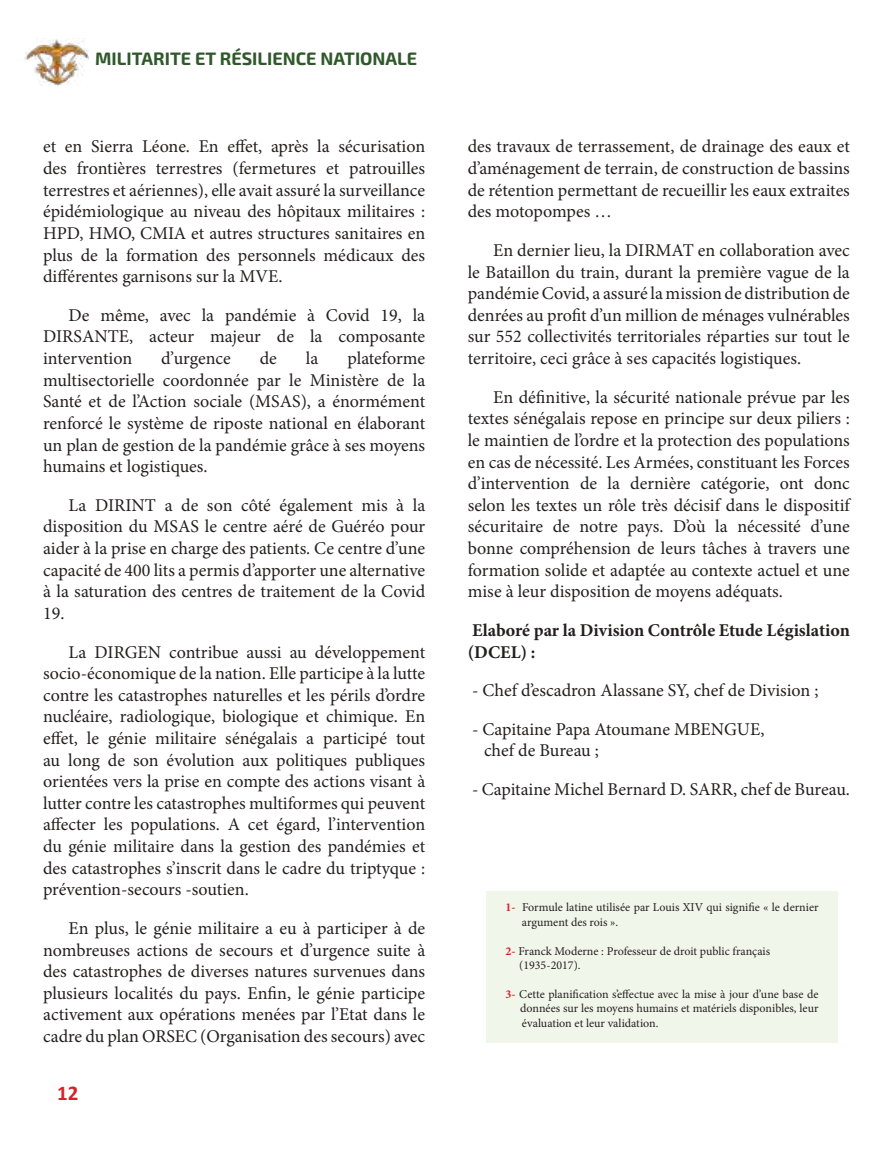
<style>
.page{position:relative;width:893px;height:1149px;background:#fff}
.page>*{position:absolute;margin:0;border:0;box-sizing:border-box;transform-origin:0 0}
.t1{font:700 21px "Calibri";color:#d42429}
.t2{font:18px/21.6px "Minion Pro";color:#241f1f;text-align:justify}
.t3{font:700 18px/21.6px "Minion Pro";color:#241f1f}
.t4{font:700 18px "Exo 2";color:#2f592b}
.t5{font:12px/14.4px "Minion Pro";color:#241f1f}
.s1{font-weight:700;color:#d42429}
</style>
<div class="page">
<img style="left:24px;top:38px;width:64px;height:48px">
<div style="left:486px;top:890px;width:352px;height:152px;background:#f1f6ea"></div>
<p class="t4" style="left:95px;top:47px;width:323px">MILITARITE ET RÉSILIENCE NATIONALE</p>
<p class="t2" style="left:43px;top:136px;width:384px">et en Sierra Léone. En effet, après la sécurisation des frontières terrestres (fermetures et patrouilles terrestres et aériennes), elle avait assuré la surveillance épidémiologique au niveau des hôpitaux militaires :<br>HPD, HMO, CMIA et autres structures sanitaires en plus de la formation des personnels médicaux des différentes garnisons sur la MVE.</p>
<p class="t2" style="left:43px;top:304px;width:384px;text-indent:26px">De même, avec la pandémie à Covid 19, la DIRSANTE, acteur majeur de la composante intervention</p>
<p class="t2" style="left:43px;top:347px;width:384px;text-indent:304px">plateforme multisectorielle coordonnée par le Ministère de la Santé et de l’Action sociale (MSAS), a énormément renforcé le système de riposte national en élaborant un plan de gestion de la pandémie grâce à ses moyens humains et logistiques.</p>
<p class="t2" style="left:43px;top:494px;width:384px;text-indent:26px">La DIRINT a de son côté également mis à la disposition du MSAS le centre aéré de Guéréo pour aider à la prise en charge des patients. Ce centre d’une capacité de 400 lits a permis d’apporter une alternative à la saturation des centres de traitement de la Covid 19.</p>
<p class="t2" style="left:43px;top:640px;width:384px;text-indent:26px">La DIRGEN contribue aussi au développement socio-économique de la nation. Elle participe à la lutte contre les catastrophes naturelles et les périls d’ordre nucléaire, radiologique, biologique et chimique. En effet, le génie militaire sénégalais a participé tout au long de son évolution aux politiques publiques orientées vers la prise en compte des actions visant à lutter contre les catastrophes multiformes qui peuvent affecter les populations. A cet égard, l’intervention du génie militaire dans la gestion des pandémies et des catastrophes s’inscrit dans le cadre du triptyque : prévention-secours -soutien.</p>
<p class="t2" style="left:43px;top:917px;width:384px;text-indent:26px">En plus, le génie militaire a eu à participer à de nombreuses actions de secours et d’urgence suite à des catastrophes de diverses natures survenues dans plusieurs localités du pays. Enfin, le génie participe activement aux opérations menées par l’Etat dans le cadre du plan ORSEC (Organisation des secours) avec</p>
<p class="t2" style="left:161px;top:347px;width:71px">d’urgence</p>
<p class="t2" style="left:260px;top:347px;width:19px">de</p>
<p class="t2" style="left:306px;top:347px;width:14px">la</p>
<p class="t1" style="left:57px;top:1079px;width:23px">12</p>
<p class="t2" style="left:468px;top:136px;width:384px">des travaux de terrassement, de drainage des eaux et d’aménagement de terrain, de construction de bassins de rétention permettant de recueillir les eaux extraites des motopompes …</p>
<p class="t2" style="left:468px;top:239px;width:384px;text-indent:26px">En dernier lieu, la DIRMAT en collaboration avec le Bataillon du train, durant la première vague de la pandémie Covid, a assuré la mission de distribution de denrées au profit d’un million de ménages vulnérables sur 552 collectivités territoriales réparties sur tout le territoire, ceci grâce à ses capacités logistiques.</p>
<p class="t2" style="left:468px;top:386px;width:384px;text-indent:26px">En définitive, la sécurité nationale prévue par les textes sénégalais repose en principe sur deux piliers : le maintien de l’ordre et la protection des populations en cas de nécessité. Les Armées, constituant les Forces d’intervention de la dernière catégorie, ont donc selon les textes un rôle très décisif dans le dispositif sécuritaire de notre pays. D’où la nécessité d’une bonne compréhension de leurs tâches à travers une formation solide et adaptée au contexte actuel et une mise à leur disposition de moyens adéquats.</p>
<p class="t3" style="left:468px;top:619px;width:384px">Elaboré par la Division Contrôle Etude Législation (DCEL) :</p>
<p class="t2" style="left:472px;top:679px;width:348px">- Chef d’escadron Alassane SY, chef de Division ;</p>
<p class="t2" style="left:484px;top:718px;width:282px;text-indent:-12px">- Capitaine Papa Atoumane MBENGUE, chef de Bureau ;</p>
<p class="t2" style="left:472px;top:778px;width:379px">- Capitaine Michel Bernard D. SARR, chef de Bureau.</p>
<p class="t5" style="left:522px;top:900px;width:298px;text-indent:-16px"><span class="s1">1-</span> Formule latine utilisée par Louis XIV qui signifie « le dernier argument des rois ».</p>
<p class="t5" style="left:519px;top:943px;width:252px;text-indent:-14px"><span class="s1">2-</span> Franck Moderne : Professeur de droit public français (1935-2017).</p>
<p class="t5" style="left:520px;top:986px;width:300px;text-align:justify;text-indent:-15px"><span class="s1">3-</span> Cette planification s’effectue avec la mise à jour d’une base de données sur les moyens humains et matériels disponibles, leur évaluation et leur validation.</p>
</div>
